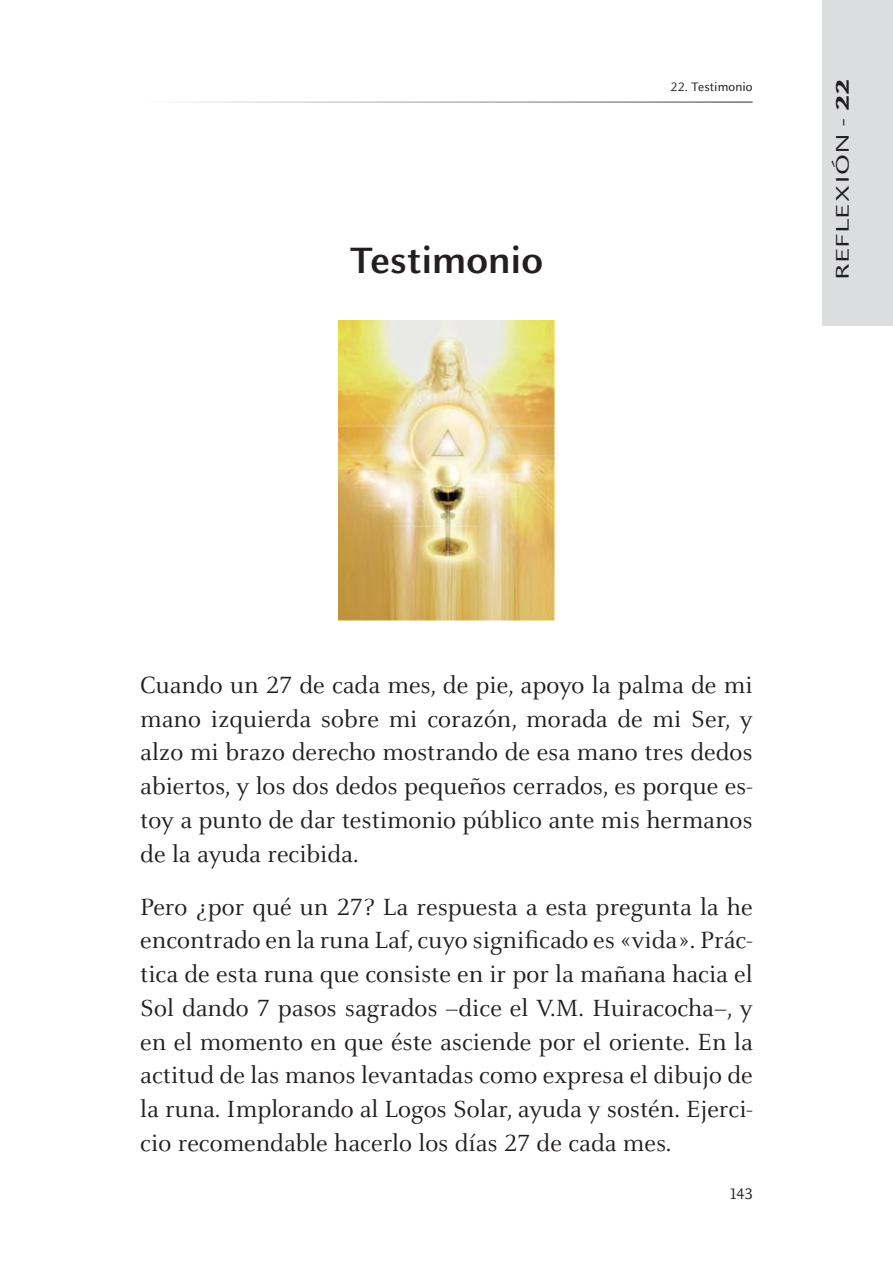
<style>
.page{position:relative;width:893px;height:1276px;background:#fff}
.page>*{position:absolute;margin:0;border:0;box-sizing:border-box;transform-origin:0 0}
.t1{font:700 40.5px "Celeste Sans Pro";color:#231f20}
.t2{font:25.88px/33.8px "Celeste Pro";color:#231f20;text-align:justify}
.t3{font:20.25px "Celeste Sans Pro";color:#231f20;scale:1.5 1}
.t4{font:16.88px "Celeste Sans Pro";color:#231f20}
.t5{font:13.5px "Celeste Sans Pro";letter-spacing:.01em;color:#231f20}
.s1{font-weight:800}
</style>
<div class="page">
<div style="left:823px;top:0;width:70px;height:325px;background:#dcdddf"></div>
<img style="left:339px;top:320px;width:215px;height:301px">
<h1 class="t1" style="left:350px;top:234px;width:195px">Testimonio</h1>
<p class="t5" style="left:671px;top:78px;width:84px">22. Testimonio</p>
<p class="t3" style="left:830px;top:280px;width:136px;rotate:-90deg">REFLEXIÓN - <span class="s1">22</span></p>
<p class="t2" style="left:140px;top:667px;width:614px">Cuando un 27 de cada mes, de pie, apoyo la palma de mi mano izquierda sobre mi corazón, morada de mi Ser, y alzo mi brazo derecho mostrando de esa mano tres dedos abiertos, y los dos dedos pequeños cerrados, es porque es&shy;toy a punto de dar testimonio público ante mis hermanos de la ayuda recibida.</p>
<p class="t2" style="left:140px;top:889px;width:614px">Pero ¿por qué un 27? La respuesta a esta pregunta la he encontrado en la runa Laf, cuyo significado es «vida». Prác&shy;tica de esta runa que consiste en ir por la mañana hacia el Sol dando 7 pasos sagrados –dice el V.M. Huiracocha–, y en el momento en que éste asciende por el oriente. En la actitud de las manos levantadas como expresa el dibujo de la runa. Implorando al Logos Solar, ayuda y sostén. Ejerci&shy;cio recomendable hacerlo los días 27 de cada mes.</p>
<p class="t4" style="left:729px;top:1183px;width:25px">143</p>
</div>
